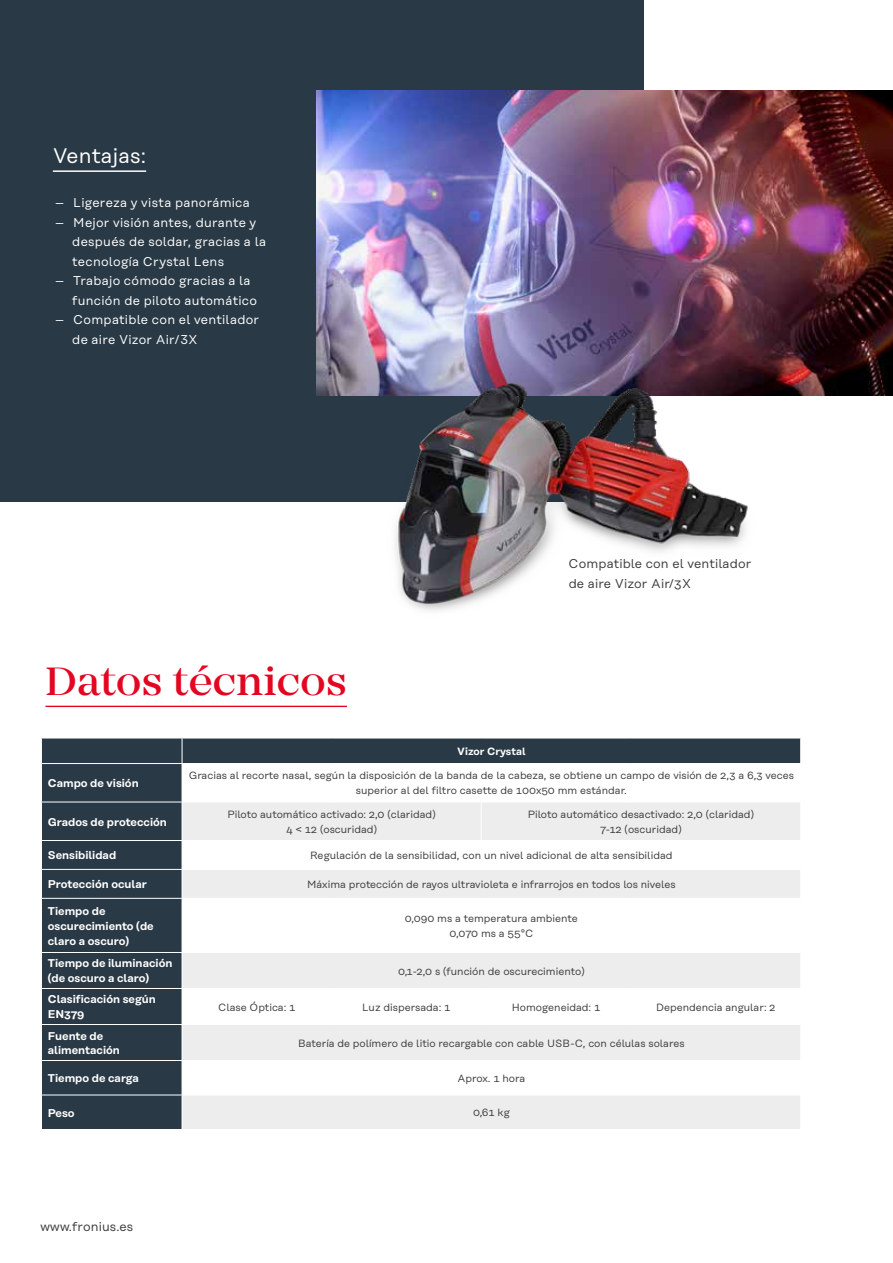
<style>
.page{position:relative;width:893px;height:1263px;background:#fff}
.page>*{position:absolute;margin:0;border:0;box-sizing:border-box;transform-origin:0 0}
.t1{font:500 40.95px "Mirador";color:#e40521}
.t2{font:21px "Rational Text";letter-spacing:.01em;color:#fff}
.t3{font:12.75px/19.5px "Rational Text";letter-spacing:.02em;color:#fff}
.t4{font:12.75px/19.5px "Rational Text";letter-spacing:.01em;color:#3c3c3b}
.t5{font:600 11.25px/15px "Rational Text";color:#fff}
.t6{font:10.5px/15px "Rational Text";color:#3c3c3b;text-align:center}
.t7{font:600 10.5px "Rational Text";color:#fff}
</style>
<div class="page">
<div style="left:0;top:0;width:644px;height:502px;background:#293945"></div>
<img style="left:317px;top:91px;width:576px;height:304px">
<img style="left:379px;top:319px;width:388px;height:292px">
<div style="left:42px;top:739px;width:758px;height:390px;background:#293945"></div>
<svg style="left:183px;top:764px;width:617px;height:38px"></svg>
<svg style="left:183px;top:803px;width:617px;height:326px;fill:#ededed"></svg>
<hr style="left:481px;top:802px;width:1px;height:38px;background:#fff">
<svg style="left:800px;top:739px;width:1px;height:24px"></svg>
<hr style="left:41px;top:988px;width:141px;height:1px;background:#fff">
<hr style="left:41px;top:1024px;width:141px;height:1px;background:#fff">
<hr style="left:41px;top:1060px;width:141px;height:1px;background:#fff">
<hr style="left:41px;top:1094px;width:141px;height:1px;background:#fff">
<hr style="left:331px;top:989px;width:1px;height:35px;background:#fff">
<hr style="left:481px;top:989px;width:1px;height:35px;background:#fff">
<hr style="left:630px;top:989px;width:1px;height:35px;background:#fff">
<hr style="left:41px;top:802px;width:141px;height:1px;background:#fff">
<hr style="left:182px;top:1094px;width:150px;height:1px;background:#fff">
<hr style="left:332px;top:1094px;width:149px;height:1px;background:#fff">
<hr style="left:481px;top:1094px;width:150px;height:1px;background:#fff">
<hr style="left:631px;top:1094px;width:170px;height:1px;background:#fff">
<hr style="left:182px;top:1024px;width:150px;height:1px;background:#fff">
<hr style="left:332px;top:1024px;width:149px;height:1px;background:#fff">
<hr style="left:481px;top:1024px;width:150px;height:1px;background:#fff">
<hr style="left:631px;top:1024px;width:170px;height:1px;background:#fff">
<hr style="left:182px;top:1060px;width:150px;height:1px;background:#fff">
<hr style="left:332px;top:1060px;width:149px;height:1px;background:#fff">
<hr style="left:481px;top:1060px;width:150px;height:1px;background:#fff">
<hr style="left:631px;top:1060px;width:170px;height:1px;background:#fff">
<hr style="left:182px;top:952px;width:150px;height:1px;background:#fff">
<hr style="left:332px;top:952px;width:149px;height:1px;background:#fff">
<hr style="left:481px;top:952px;width:150px;height:1px;background:#fff">
<hr style="left:631px;top:952px;width:170px;height:1px;background:#fff">
<hr style="left:182px;top:988px;width:150px;height:1px;background:#fff">
<hr style="left:332px;top:988px;width:149px;height:1px;background:#fff">
<hr style="left:481px;top:988px;width:150px;height:1px;background:#fff">
<hr style="left:631px;top:988px;width:170px;height:1px;background:#fff">
<hr style="left:182px;top:898px;width:150px;height:1px;background:#fff">
<hr style="left:332px;top:898px;width:149px;height:1px;background:#fff">
<hr style="left:481px;top:898px;width:150px;height:1px;background:#fff">
<hr style="left:631px;top:898px;width:170px;height:1px;background:#fff">
<hr style="left:41px;top:840px;width:141px;height:1px;background:#fff">
<hr style="left:182px;top:869px;width:150px;height:1px;background:#fff">
<hr style="left:332px;top:869px;width:149px;height:1px;background:#fff">
<hr style="left:481px;top:869px;width:150px;height:1px;background:#fff">
<hr style="left:631px;top:869px;width:170px;height:1px;background:#fff">
<hr style="left:182px;top:840px;width:150px;height:1px;background:#fff">
<hr style="left:332px;top:840px;width:149px;height:1px;background:#fff">
<hr style="left:481px;top:840px;width:150px;height:1px;background:#fff">
<hr style="left:631px;top:840px;width:170px;height:1px;background:#fff">
<hr style="left:41px;top:869px;width:141px;height:1px;background:#fff">
<svg style="left:182px;top:739px;width:1px;height:24px"></svg>
<hr style="left:182px;top:802px;width:150px;height:1px;background:#fff">
<hr style="left:332px;top:802px;width:149px;height:1px;background:#fff">
<hr style="left:481px;top:802px;width:150px;height:1px;background:#fff">
<hr style="left:631px;top:802px;width:170px;height:1px;background:#fff">
<hr style="left:41px;top:898px;width:141px;height:1px;background:#fff">
<hr style="left:41px;top:952px;width:141px;height:1px;background:#fff">
<hr style="left:182px;top:763px;width:150px;height:1px;background:#fff">
<hr style="left:332px;top:763px;width:149px;height:1px;background:#fff">
<hr style="left:481px;top:763px;width:150px;height:1px;background:#fff">
<hr style="left:631px;top:763px;width:170px;height:1px;background:#fff">
<hr style="left:41px;top:763px;width:141px;height:1px;background:#fff">
<hr style="left:182px;top:764px;width:1px;height:38px;background:#fff">
<hr style="left:182px;top:802px;width:1px;height:38px;background:#fff">
<svg style="left:182px;top:841px;width:1px;height:57px"></svg>
<hr style="left:182px;top:899px;width:1px;height:53px;background:#fff">
<hr style="left:182px;top:953px;width:1px;height:35px;background:#fff">
<hr style="left:182px;top:989px;width:1px;height:35px;background:#fff">
<hr style="left:182px;top:1025px;width:1px;height:35px;background:#fff">
<hr style="left:182px;top:1061px;width:1px;height:33px;background:#fff">
<hr style="left:182px;top:1095px;width:1px;height:34px;background:#fff">
<hr style="left:46px;top:706px;width:301px;height:1px;background:#e40521">
<hr style="left:53px;top:170px;width:93px;height:2px;background:#fff">
<h2 class="t2" style="left:53px;top:143px;width:95px">Ventajas:</h2>
<p class="t3" style="left:55px;top:193px;width:196px">– Ligereza y vista panorámica</p>
<p class="t3" style="left:72px;top:212px;width:195px;text-indent:-17px">– Mejor visión antes, durante y después de soldar, gracias a la tecnología Crystal Lens</p>
<p class="t3" style="left:72px;top:271px;width:186px;text-indent:-17px">– Trabajo cómodo gracias a la función de piloto automático</p>
<p class="t3" style="left:72px;top:310px;width:188px;text-indent:-17px">– Compatible con el ventilador de aire Vizor Air/3X</p>
<h1 class="t1" style="left:46px;top:658px;width:303px">Datos técnicos</h1>
<p class="t4" style="left:569px;top:554px;width:184px">Compatible con el ventilador de aire Vizor Air/3X</p>
<p class="t7" style="left:457px;top:745px;width:70px">Vizor Crystal</p>
<p class="t5" style="left:48px;top:776px;width:92px">Campo de visión</p>
<p class="t6" style="left:189px;top:768px;width:607px">Gracias al recorte nasal, según la disposición de la banda de la cabeza, se obtiene un campo de visión de 2,3 a 6,3 veces superior al del filtro casette de 100x50 mm estándar.</p>
<p class="t5" style="left:48px;top:814px;width:121px">Grados de protección</p>
<p class="t6" style="left:227px;top:807px;width:210px">Piloto automático activado: 2,0 (claridad)<br>4 &lt; 12 (oscuridad)</p>
<p class="t6" style="left:528px;top:807px;width:228px">Piloto automático desactivado: 2,0 (claridad)<br>7-12 (oscuridad)</p>
<p class="t5" style="left:48px;top:848px;width:70px">Sensibilidad</p>
<p class="t6" style="left:310px;top:848px;width:364px">Regulación de la sensibilidad, con un nivel adicional de alta sensibilidad</p>
<p class="t5" style="left:48px;top:877px;width:101px">Protección ocular</p>
<p class="t6" style="left:307px;top:877px;width:370px">Máxima protección de rayos ultravioleta e infrarrojos en todos los niveles</p>
<p class="t5" style="left:48px;top:903px;width:107px">Tiempo de oscurecimiento (de claro a oscuro)</p>
<p class="t6" style="left:405px;top:911px;width:175px">0,090 ms a temperatura ambiente<br>0,070 ms a 55°C</p>
<p class="t5" style="left:48px;top:956px;width:126px">Tiempo de iluminación (de oscuro a claro)</p>
<p class="t6" style="left:398px;top:963px;width:188px">0,1-2,0 s (función de oscurecimiento)</p>
<p class="t5" style="left:48px;top:992px;width:110px">Clasificación según<br>EN379</p>
<p class="t6" style="left:218px;top:999px;width:79px">Clase Óptica: 1</p>
<p class="t6" style="left:362px;top:999px;width:90px">Luz dispersada: 1</p>
<p class="t6" style="left:512px;top:999px;width:90px">Homogeneidad: 1</p>
<p class="t6" style="left:656px;top:999px;width:121px">Dependencia angular: 2</p>
<p class="t5" style="left:48px;top:1028px;width:74px">Fuente de alimentación</p>
<p class="t6" style="left:298px;top:1035px;width:388px">Batería de polímero de litio recargable con cable USB-C, con células solares</p>
<p class="t5" style="left:48px;top:1071px;width:93px">Tiempo de carga</p>
<p class="t6" style="left:457px;top:1071px;width:69px">Aprox. 1 hora</p>
<p class="t5" style="left:48px;top:1105px;width:28px">Peso</p>
<p class="t6" style="left:473px;top:1105px;width:38px">0,61 kg</p>
<p class="t4" style="left:41px;top:1216px;width:94px">www.fronius.es</p>
</div>
